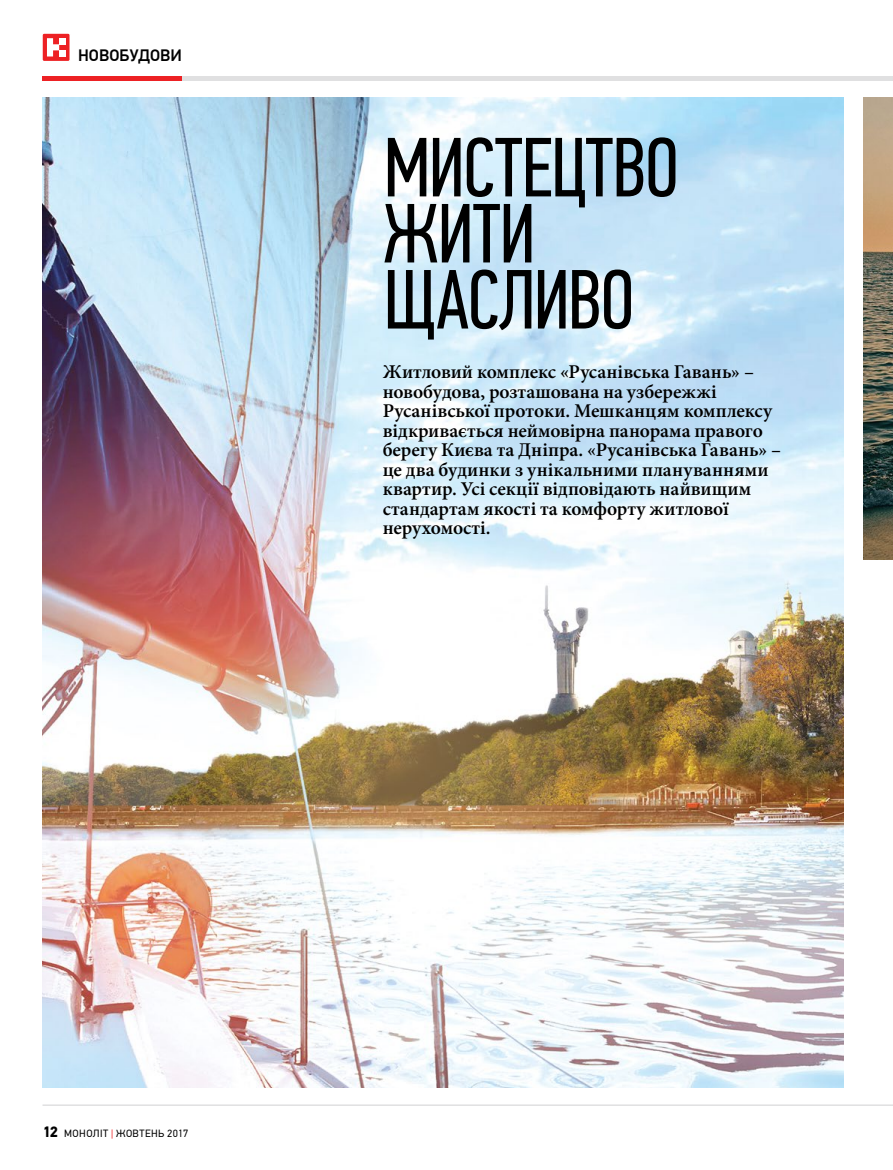
<style>
.page{position:relative;width:893px;height:1170px;background:#fff}
.page>*{position:absolute;margin:0;border:0;box-sizing:border-box;transform-origin:0 0}
.Headline_46{font:84px/66px "PF Din Text Comp Pro";letter-spacing:-.015em;color:#000}
.lid{font:600 19.5px/19.5px "Minion Pro";color:#000}
.t1{font:500 16.5px "PF Din Text Pro";letter-spacing:.005em;color:#000}
.t2{font:10.5px "PF Din Text Pro";letter-spacing:.04em;color:#000}
.s1{font-weight:700;font-size:15px}
.s2{color:#ed2124}
</style>
<div class="page">
<img style="left:43px;top:97px;width:800px;height:990px">
<img style="left:863px;top:97px;width:30px;height:462px">
<div style="left:42px;top:33px;width:28px;height:29px;background:#ed2124;border-radius:2px"></div>
<div style="left:41px;top:32px;width:30px;height:30px;border:2px solid #fff;border-radius:2px"></div>
<svg style="left:47px;top:38px;width:18px;height:18px"></svg>
<hr style="left:43px;top:1104px;width:850px;height:1px;background:#e0e0e1">
<hr style="left:43px;top:77px;width:139px;height:4px;background:#ed2124">
<hr style="left:182px;top:77px;width:711px;height:4px;background:#e0e0e1">
<p class="t1" style="left:78px;top:45px;width:105px">НОВОБУДОВИ</p>
<p class="Headline_46" style="left:383px;top:135px;width:298px">МИСТЕЦТВО<br>ЖИТИ<br>ЩАСЛИВО</p>
<p class="lid" style="left:383px;top:362px;width:400px">Житловий комплекс «Русанівська Гавань» – новобудова, розташована на узбережжі Русанівської протоки. Мешканцям комплексу відкривається неймовірна панорама правого берегу Києва та Дніпра. «Русанівська Гавань» – це два будинки з унікальними плануваннями квартир. Усі секції відповідають найвищим стандартам якості та комфорту житлової нерухомості.</p>
<p class="t2" style="left:43px;top:1127px;width:147px"><span class="s1">12</span> МОНОЛІТ <span class="s2">|</span> ЖОВТЕНЬ 2017</p>
</div>
